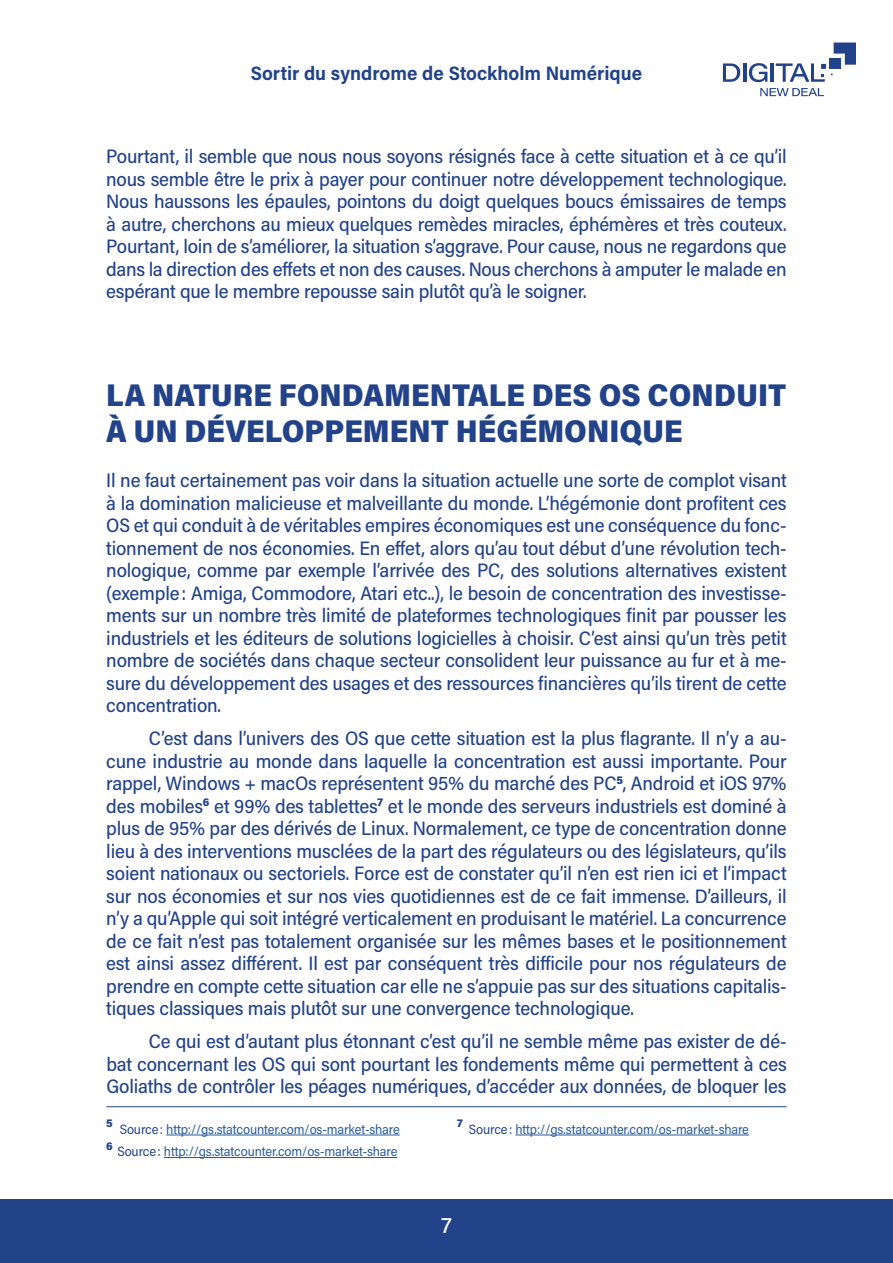
<style>
.page{position:relative;width:893px;height:1263px;background:#fff}
.page>*{position:absolute;margin:0;border:0;box-sizing:border-box;transform-origin:0 0}
.t1{font:900 31.5px/36px "Acumin Pro Semi Cond";color:#224289}
.t2{font:500 22.5px "Acumin Pro";color:#fff}
.t3{font:500 19.5px/22.5px "Acumin Pro Semi Cond";letter-spacing:-.01em;color:#224289;text-align:justify}
.t4{font:700 19.5px "Acumin Pro Semi Cond";color:#224289}
.t5{font:13.5px "Acumin Pro Semi Cond";letter-spacing:-.01em;color:#275b9b}
.t6{font:900 11.4px "Acumin Pro Semi Cond";color:#224289}
.s1{color:#224289}
</style>
<div class="page">
<div style="left:0;top:1199px;width:893px;height:64px;background:#224289"></div>
<svg style="left:723px;top:63px;width:17px;height:19px"></svg>
<svg style="left:749px;top:63px;width:18px;height:19px"></svg>
<hr style="left:771px;top:63px;width:3px;height:19px;background:#214289">
<hr style="left:743px;top:63px;width:3px;height:19px;background:#214289">
<svg style="left:760px;top:88px;width:64px;height:8px"></svg>
<svg style="left:776px;top:43px;width:80px;height:39px"></svg>
<hr style="left:166px;top:1135px;width:234px;height:1px;background:#275b9b">
<hr style="left:164px;top:1157px;width:233px;height:1px;background:#275b9b">
<hr style="left:515px;top:1135px;width:234px;height:1px;background:#275b9b">
<hr style="left:106px;top:1106px;width:681px;height:1px;background:#224289">
<p class="t4" style="left:251px;top:59px;width:393px">Sortir du syndrome de Stockholm Numérique</p>
<p class="t3" style="left:106px;top:144px;width:682px">Pourtant, il semble que nous nous soyons résignés face à cette situation et à ce qu’il nous semble être le prix à payer pour continuer notre développement technologique.<br>Nous haussons les épaules, pointons du doigt quelques boucs émissaires de temps à autre, cherchons au mieux quelques remèdes miracles, éphémères et très couteux.<br>Pourtant, loin de s’améliorer, la situation s’aggrave. Pour cause, nous ne regardons que dans la direction des effets et non des causes. Nous cherchons à amputer le malade en espérant que le membre repousse sain plutôt qu’à le soigner.</p>
<h1 class="t1" style="left:106px;top:376px;width:681px">LA NATURE FONDAMENTALE DES OS CONDUIT<br>À UN DÉVELOPPEMENT HÉGÉMONIQUE</h1>
<p class="t3" style="left:106px;top:468px;width:682px">Il ne faut certainement pas voir dans la situation actuelle une sorte de complot visant à la domination malicieuse et malveillante du monde. L’hégémonie dont profitent ces OS et qui conduit à de véritables empires économiques est une conséquence du fonc&shy;tionnement de nos économies. En effet, alors qu’au tout début d’une révolution tech&shy;nologique, comme par exemple l’arrivée des PC, des solutions alternatives existent (exemple: Amiga, Commodore, Atari etc..), le besoin de concentration des investisse&shy;ments sur un nombre très limité de plateformes technologiques finit par pousser les industriels et les éditeurs de solutions logicielles à choisir. C’est ainsi qu’un très petit nombre de sociétés dans chaque secteur consolident leur puissance au fur et à me&shy;sure du développement des usages et des ressources financières qu’ils tirent de cette concentration.</p>
<p class="t3" style="left:106px;top:726px;width:682px;text-indent:43px">C’est dans l’univers des OS que cette situation est la plus flagrante. Il n’y a au&shy;cune industrie au monde dans laquelle la concentration est aussi importante. Pour rappel, Windows + macOs représentent 95% du marché des PC<sup>5</sup>, Android et iOS 97% des mobiles<sup>6</sup> et 99% des tablettes<sup>7</sup> et le monde des serveurs industriels est dominé à plus de 95% par des dérivés de Linux. Normalement, ce type de concentration donne lieu à des interventions musclées de la part des régulateurs ou des législateurs, qu’ils soient nationaux ou sectoriels. Force est de constater qu’il n’en est rien ici et l’impact sur nos économies et sur nos vies quotidiennes est de ce fait immense. D’ailleurs, il n’y a qu’Apple qui soit intégré verticalement en produisant le matériel. La concurrence de ce fait n’est pas totalement organisée sur les mêmes bases et le positionnement est ainsi assez différent. Il est par conséquent très difficile pour nos régulateurs de prendre en compte cette situation car elle ne s’appuie pas sur des situations capitalis&shy;tiques classiques mais plutôt sur une convergence technologique.</p>
<p class="t3" style="left:106px;top:1029px;width:682px;text-indent:43px">Ce qui est d’autant plus étonnant c’est qu’il ne semble même pas exister de dé&shy;bat concernant les OS qui sont pourtant les fondements même qui permettent à ces Goliaths de contrôler les péages numériques, d’accéder aux données, de bloquer les</p>
<p class="t6" style="left:106px;top:1115px;width:8px">5</p>
<p class="t5" style="left:120px;top:1119px;width:282px"><span class="s1">Source:</span> http://gs.statcounter.com/os-market-share</p>
<p class="t6" style="left:106px;top:1138px;width:8px">6</p>
<p class="t5" style="left:117px;top:1142px;width:282px"><span class="s1">Source:</span> http://gs.statcounter.com/os-market-share</p>
<p class="t6" style="left:457px;top:1115px;width:7px">7</p>
<p class="t5" style="left:469px;top:1119px;width:282px"><span class="s1">Source:</span> http://gs.statcounter.com/os-market-share</p>
<p class="t2" style="left:441px;top:1210px;width:12px">7</p>
</div>
